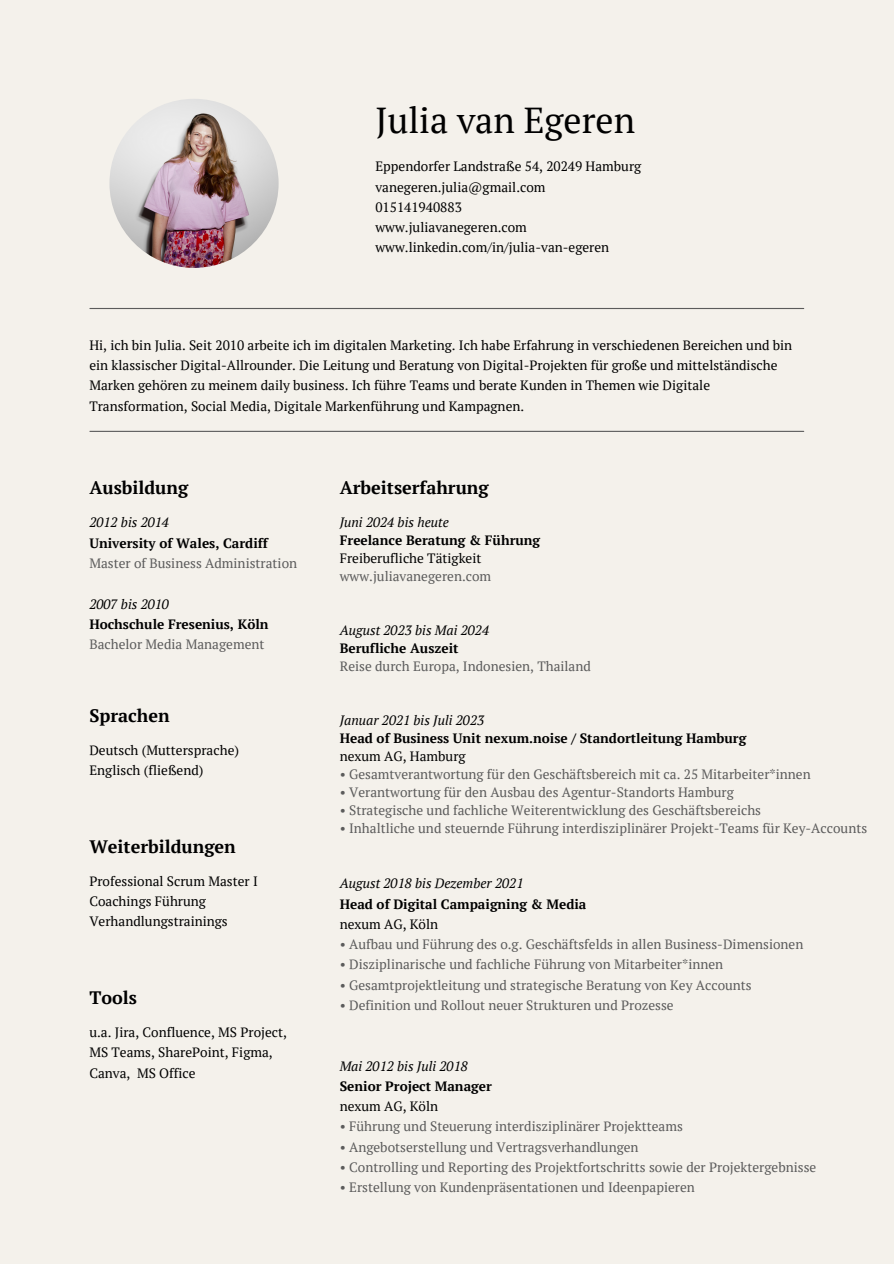
<style>
.page{position:relative;width:894px;height:1264px;background:#fff}
.page>*{position:absolute;margin:0;border:0;box-sizing:border-box;transform-origin:0 0}
.t1{font:36px "PT Serif";color:#000}
.t2{font:700 18px "PT Serif";color:#000}
.t3{font:13.5px "PT Serif";color:#5b5b5b}
.t4{font:13.5px/20.2px "PT Serif";color:#000}
.t5{font:700 13.5px "PT Serif";color:#000}
.t6{font:italic 13.5px "PT Serif";color:#000}
</style>
<div class="page">
<div style="left:0;top:0;width:893px;height:1263px;background:#f4f1eb"></div>
<img style="left:109px;top:99px;width:169px;height:169px;border-radius:50%">
<hr style="left:90px;top:431px;width:713px;height:1px;background:#5b5b5b">
<hr style="left:90px;top:308px;width:713px;height:1px;background:#5b5b5b">
<p class="t1" style="left:375px;top:95px;width:261px">Julia van Egeren</p>
<p class="t4" style="left:375px;top:156px;width:267px">Eppendorfer Landstraße 54, 20249 Hamburg</p>
<p class="t4" style="left:375px;top:176px;width:171px">vanegeren.julia@gmail.com</p>
<p class="t4" style="left:375px;top:197px;width:88px">015141940883</p>
<p class="t4" style="left:375px;top:217px;width:153px">www.juliavanegeren.com</p>
<p class="t4" style="left:375px;top:237px;width:235px">www.linkedin.com/in/julia-van-egeren</p>
<p class="t4" style="left:89px;top:335px;width:704px">Hi, ich bin Julia. Seit 2010 arbeite ich im digitalen Marketing. Ich habe Erfahrung in verschiedenen Bereichen und bin ein klassischer Digital-Allrounder. Die Leitung und Beratung von Digital-Projekten für große und mittelständische Marken gehören zu meinem daily business. Ich führe Teams und berate Kunden in Themen wie Digitale Transformation, Social Media, Digitale Markenführung und Kampagnen.</p>
<p class="t2" style="left:89px;top:475px;width:100px">Ausbildung</p>
<h2 class="t2" style="left:339px;top:475px;width:150px">Arbeitserfahrung</h2>
<p class="t6" style="left:339px;top:513px;width:111px">Juni 2024 bis heute</p>
<p class="t5" style="left:339px;top:531px;width:202px">Freelance Beratung &amp; Führung</p>
<p class="t4" style="left:339px;top:548px;width:143px">Freiberufliche Tätigkeit</p>
<p class="t3" style="left:339px;top:567px;width:153px">www.juliavanegeren.com</p>
<h1 class="t6" style="left:89px;top:513px;width:81px">2012 bis 2014</h1>
<p class="t5" style="left:89px;top:533px;width:180px">University of Wales, Cardiff</p>
<p class="t3" style="left:89px;top:554px;width:209px">Master of Business Administration</p>
<p class="t6" style="left:89px;top:594px;width:81px">2007 bis 2010</p>
<p class="t5" style="left:89px;top:614px;width:181px">Hochschule Fresenius, Köln</p>
<p class="t3" style="left:89px;top:635px;width:176px">Bachelor Media Management</p>
<p class="t6" style="left:339px;top:621px;width:151px">August 2023 bis Mai 2024</p>
<p class="t5" style="left:339px;top:639px;width:120px">Berufliche Auszeit</p>
<h2 class="t3" style="left:339px;top:657px;width:253px">Reise durch Europa, Indonesien, Thailand</h2>
<p class="t2" style="left:89px;top:703px;width:82px">Sprachen</p>
<p class="t4" style="left:89px;top:739px;width:151px">Deutsch (Muttersprache)</p>
<p class="t4" style="left:89px;top:760px;width:116px">Englisch (fließend)</p>
<p class="t2" style="left:89px;top:833px;width:148px">Weiterbildungen</p>
<p class="t4" style="left:89px;top:870px;width:170px">Professional Scrum Master I</p>
<p class="t4" style="left:89px;top:890px;width:118px">Coachings Führung</p>
<p class="t4" style="left:89px;top:911px;width:140px">Verhandlungstrainings</p>
<p class="t2" style="left:89px;top:985px;width:49px">Tools</p>
<p class="t4" style="left:89px;top:1021px;width:199px">u.a. Jira, Confluence, MS Project,<br>MS Teams, SharePoint, Figma,</p>
<p class="t4" style="left:89px;top:1062px;width:108px">Canva, MS Office</p>
<p class="t6" style="left:339px;top:711px;width:146px">Januar 2021 bis Juli 2023</p>
<p class="t5" style="left:339px;top:729px;width:408px">Head of Business Unit nexum.noise / Standortleitung Hamburg</p>
<h2 class="t4" style="left:339px;top:746px;width:127px">nexum AG, Hamburg</h2>
<p class="t3" style="left:339px;top:765px;width:472px">• Gesamtverantwortung für den Geschäftsbereich mit ca. 25 Mitarbeiter*innen</p>
<p class="t3" style="left:339px;top:783px;width:395px">• Verantwortung für den Ausbau des Agentur-Standorts Hamburg</p>
<p class="t3" style="left:339px;top:801px;width:423px">• Strategische und fachliche Weiterentwicklung des Geschäftsbereichs</p>
<h2 class="t3" style="left:339px;top:819px;width:529px">• Inhaltliche und steuernde Führung interdisziplinärer Projekt-Teams für Key-Accounts</h2>
<p class="t6" style="left:339px;top:874px;width:185px">August 2018 bis Dezember 2021</p>
<p class="t5" style="left:339px;top:894px;width:248px">Head of Digital Campaigning &amp; Media</p>
<h2 class="t4" style="left:339px;top:913px;width:100px">nexum AG, Köln</h2>
<p class="t3" style="left:339px;top:935px;width:465px">• Aufbau und Führung des o.g. Geschäftsfelds in allen Business-Dimensionen</p>
<p class="t3" style="left:339px;top:955px;width:385px">• Disziplinarische und fachliche Führung von Mitarbeiter*innen</p>
<p class="t3" style="left:339px;top:975px;width:413px">• Gesamtprojektleitung und strategische Beratung von Key Accounts</p>
<p class="t3" style="left:339px;top:995px;width:335px">• Definition und Rollout neuer Strukturen und Prozesse</p>
<p class="t6" style="left:339px;top:1056px;width:129px">Mai 2012 bis Juli 2018</p>
<p class="t5" style="left:339px;top:1076px;width:154px">Senior Project Manager</p>
<p class="t4" style="left:339px;top:1095px;width:100px">nexum AG, Köln</p>
<p class="t3" style="left:339px;top:1117px;width:344px">• Führung und Steuerung interdisziplinärer Projektteams</p>
<p class="t3" style="left:339px;top:1137px;width:300px">• Angebotserstellung und Vertragsverhandlungen</p>
<p class="t3" style="left:339px;top:1157px;width:478px">• Controlling und Reporting des Projektfortschritts sowie der Projektergebnisse</p>
<p class="t3" style="left:339px;top:1178px;width:356px">• Erstellung von Kundenpräsentationen und Ideenpapieren</p>
</div>
